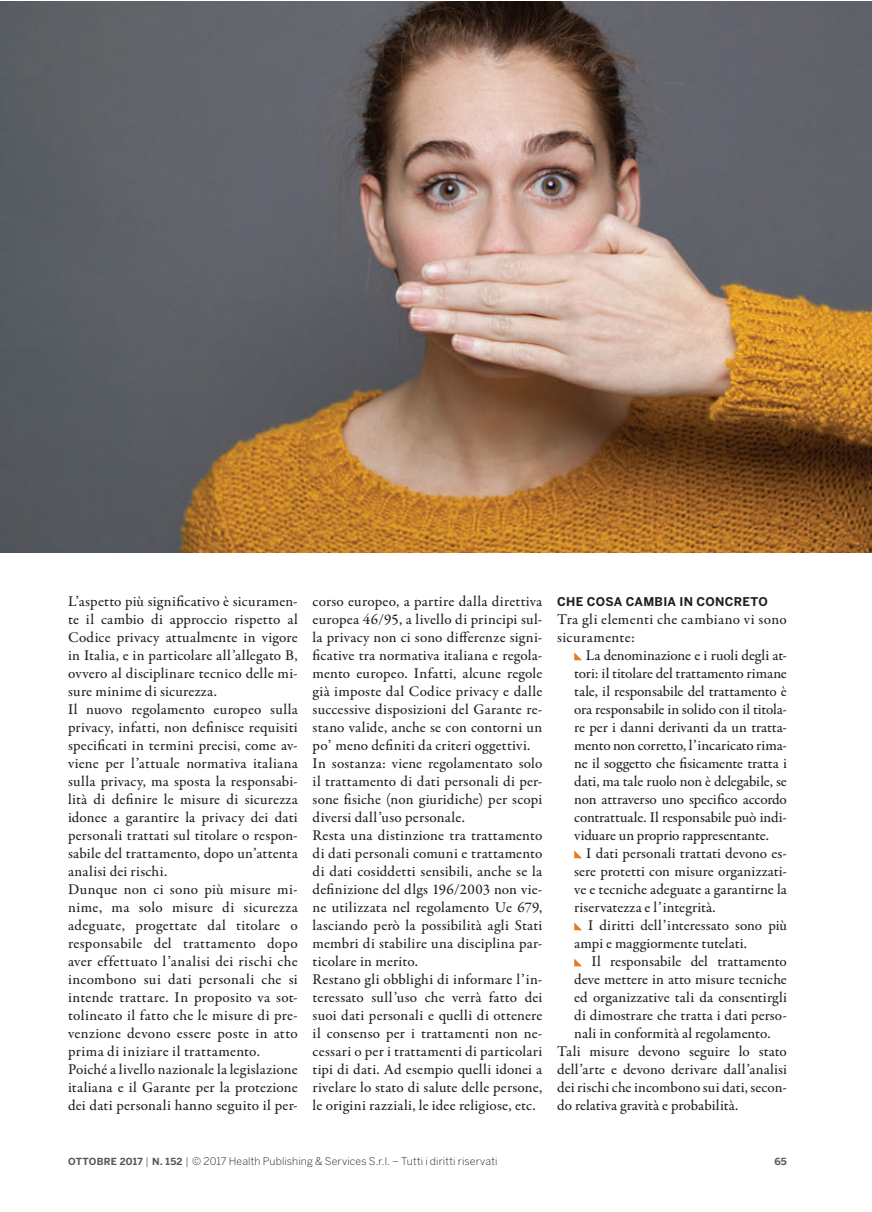
<style>
.page{position:relative;width:872px;height:1212px;background:#fff}
.page>*{position:absolute;margin:0;border:0;box-sizing:border-box;transform-origin:0 0}
.t1{font:500 15px/18px "Garamond Premr Pro";letter-spacing:.015em;color:#231f20}
.t2{font:700 12px "Benton Sans";letter-spacing:.02em;color:#231f20}
.t3{font:300 10.5px "Benton Sans";letter-spacing:.015em;color:#231f20}
.t4{font:700 9.75px "Benton Sans";color:#57585a}
.s1{font-weight:700;font-size:9.75px;color:#57585a}
</style>
<div class="page">
<svg style="left:574px;top:652px;width:8px;height:8px"></svg>
<svg style="left:574px;top:850px;width:8px;height:8px"></svg>
<svg style="left:574px;top:922px;width:8px;height:8px"></svg>
<svg style="left:574px;top:958px;width:8px;height:8px"></svg>
<img style="left:0;top:1px;width:872px;height:551px">
<p class="t1" style="left:68px;top:593px;width:231px">L’aspetto più significativo è sicuramen&shy;te il cambio di approccio rispetto al Codice privacy attualmente in vigore in Italia, e in particolare all’allegato B, ovvero al disciplinare tecnico delle mi&shy;sure minime di sicurezza.<br>Il nuovo regolamento europeo sulla privacy, infatti, non definisce requisiti specificati in termini precisi, come av&shy;viene per l’attuale normativa italiana sulla privacy, ma sposta la responsabi&shy;lità di definire le misure di sicurezza idonee a garantire la privacy dei dati personali trattati sul titolare o respon&shy;sabile del trattamento, dopo un’attenta analisi dei rischi.<br>Dunque non ci sono più misure mi&shy;nime, ma solo misure di sicurezza adeguate, progettate dal titolare o responsabile del trattamento dopo aver effettuato l’analisi dei rischi che incombono sui dati personali che si intende trattare. In proposito va sot&shy;tolineato il fatto che le misure di pre&shy;venzione devono essere poste in atto prima di iniziare il trattamento.<br>Poiché a livello nazionale la legislazione italiana e il Garante per la protezione dei dati personali hanno seguito il per-</p>
<p class="t1" style="left:313px;top:593px;width:231px">corso europeo, a partire dalla direttiva europea 46/95, a livello di principi sul&shy;la privacy non ci sono differenze signi&shy;ficative tra normativa italiana e regola&shy;mento europeo. Infatti, alcune regole già imposte dal Codice privacy e dalle successive disposizioni del Garante re&shy;stano valide, anche se con contorni un po’ meno definiti da criteri oggettivi.<br>In sostanza: viene regolamentato solo il trattamento di dati personali di per&shy;sone fisiche (non giuridiche) per scopi diversi dall’uso personale.<br>Resta una distinzione tra trattamento di dati personali comuni e trattamento di dati cosiddetti sensibili, anche se la definizione del dlgs 196/2003 non vie&shy;ne utilizzata nel regolamento Ue 679, lasciando però la possibilità agli Stati membri di stabilire una disciplina par&shy;ticolare in merito.<br>Restano gli obblighi di informare l’in&shy;teressato sull’uso che verrà fatto dei suoi dati personali e quelli di ottenere il consenso per i trattamenti non ne&shy;cessari o per i trattamenti di particolari tipi di dati. Ad esempio quelli idonei a rivelare lo stato di salute delle persone, le origini razziali, le idee religiose, etc.</p>
<p class="t2" style="left:557px;top:595px;width:212px">CHE COSA CAMBIA IN CONCRETO</p>
<p class="t1" style="left:557px;top:611px;width:231px">Tra gli elementi che cambiano vi sono sicuramente:</p>
<p class="t1" style="left:574px;top:647px;width:214px;text-align:justify;text-indent:11px">La denominazione e i ruoli degli at&shy;tori: il titolare del trattamento rimane tale, il responsabile del trattamento è ora responsabile in solido con il titola&shy;re per i danni derivanti da un tratta&shy;mento non corretto, l’incaricato rima&shy;ne il soggetto che fisicamente tratta i dati, ma tale ruolo non è delegabile, se non attraverso uno specifico accordo contrattuale. Il responsabile può indi&shy;viduare un proprio rappresentante.</p>
<p class="t1" style="left:574px;top:845px;width:214px;text-align:justify;text-indent:12px">I dati personali trattati devono es&shy;sere protetti con misure organizzati&shy;ve e tecniche adeguate a garantirne la riservatezza e l’integrità.</p>
<p class="t1" style="left:574px;top:917px;width:214px;text-indent:14px">I diritti dell’interessato sono più ampi e maggiormente tutelati.</p>
<p class="t1" style="left:591px;top:953px;width:197px">Il responsabile del trattamento</p>
<p class="t1" style="left:574px;top:971px;width:214px">deve mettere in atto misure tecniche</p>
<p class="t1" style="left:574px;top:989px;width:214px">ed organizzative tali da consentirgli</p>
<p class="t1" style="left:574px;top:1007px;width:214px">di dimostrare che tratta i dati perso-</p>
<p class="t1" style="left:574px;top:1025px;width:198px">nali in conformità al regolamento.</p>
<p class="t1" style="left:557px;top:1043px;width:231px">Tali misure devono seguire lo stato</p>
<p class="t1" style="left:557px;top:1061px;width:231px">dell’arte e devono derivare dall’analisi</p>
<p class="t1" style="left:557px;top:1079px;width:231px">dei rischi che incombono sui dati, secon-</p>
<p class="t1" style="left:557px;top:1097px;width:183px">do relativa gravità e probabilità.</p>
<p class="t3" style="left:68px;top:1155px;width:431px"><span class="s1">OTTOBRE 2017</span> | <span class="s1">N. 152</span> | © 2017 Health Publishing &amp; Services S.r.l. – Tutti i diritti riservati</p>
<p class="t4" style="left:774px;top:1156px;width:14px">65</p>
</div>
